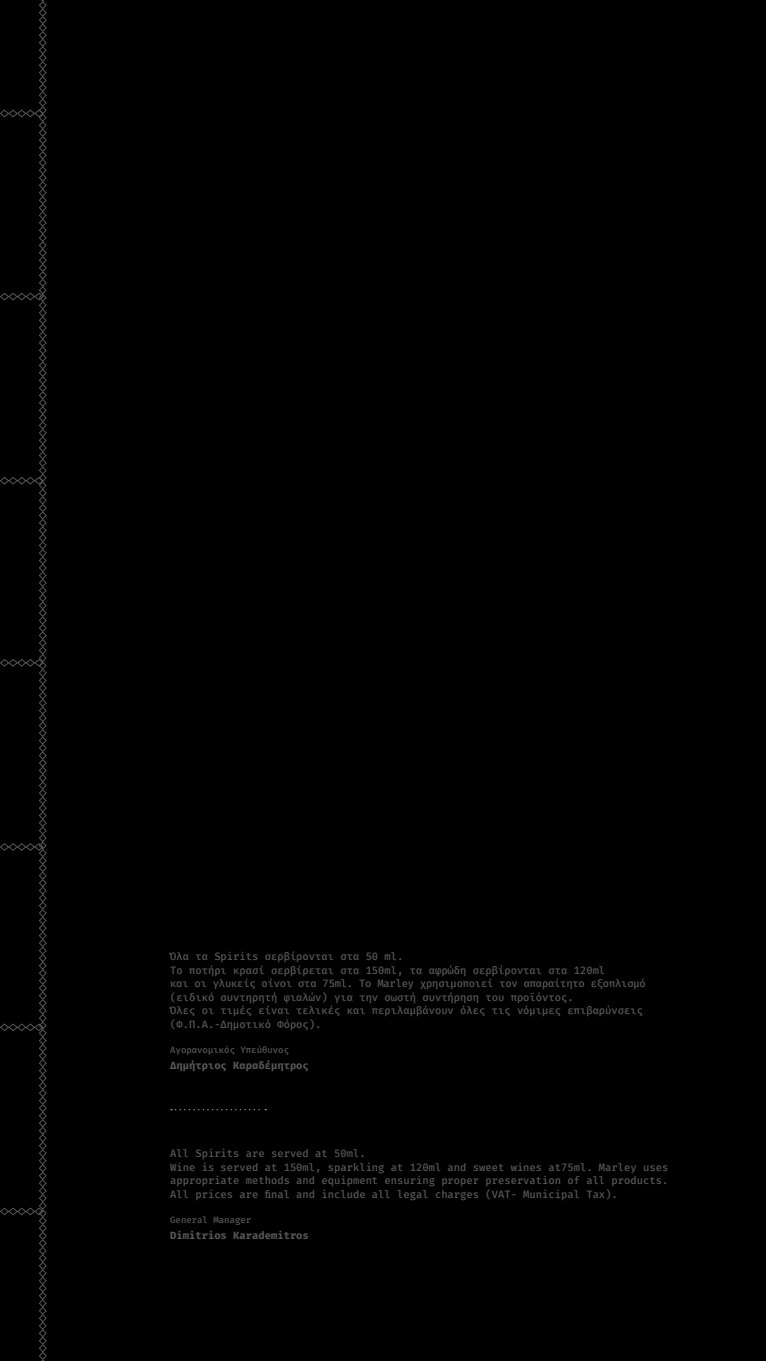
<style>
.page{position:relative;width:766px;height:1361px;background:#fff}
.page>*{position:absolute;margin:0;border:0;box-sizing:border-box;transform-origin:0 0}
.t1{font:500 10.5px/13.5px "Fira Mono";color:#575756}
.t2{font:700 10.5px "Fira Mono";color:#575756}
.t3{font:500 9px "Fira Mono";color:#575756}
</style>
<div class="page">
<div style="left:0;top:0;width:765px;height:1361px;background:#000"></div>
<svg style="left:171px;top:1109px;width:95px;height:1px"></svg>
<svg style="left:0;top:0;width:47px;height:1361px"></svg>
<p class="t1" style="left:170px;top:950px;width:477px">Όλα τα Spirits σερβίρονται στα 50 ml.<br>Το ποτήρι κρασί σερβίρεται στα 150ml, τα αφρώδη σερβίρονται στα 120ml<br>και οι γλυκείς οίνοι στα 75ml. Το Marley χρησιμοποιεί τον απαραίτητο εξοπλισμό (ειδικό συντηρητή φιαλών) για την σωστή συντήρηση του προϊόντος.<br>Όλες οι τιμές είναι τελικές και περιλαμβάνουν όλες τις νόμιμες επιβαρύνσεις (Φ.Π.Α.-Δημοτικό Φόρος).</p>
<p class="t3" style="left:170px;top:1043px;width:120px">Αγορανομικός Υπεύθυνος</p>
<p class="t2" style="left:170px;top:1058px;width:140px">Δημήτριος Καραδέμητρος</p>
<p class="t1" style="left:170px;top:1147px;width:499px">All Spirits are served at 50ml.<br>Wine is served at 150ml, sparkling at 120ml and sweet wines at75ml. Marley uses appropriate methods and equipment ensuring proper preservation of all products.<br>All prices are final and include all legal charges (VAT- Municipal Tax).</p>
<p class="t3" style="left:170px;top:1213px;width:82px">General Manager</p>
<p class="t2" style="left:170px;top:1228px;width:140px">Dimitrios Karademitros</p>
</div>
